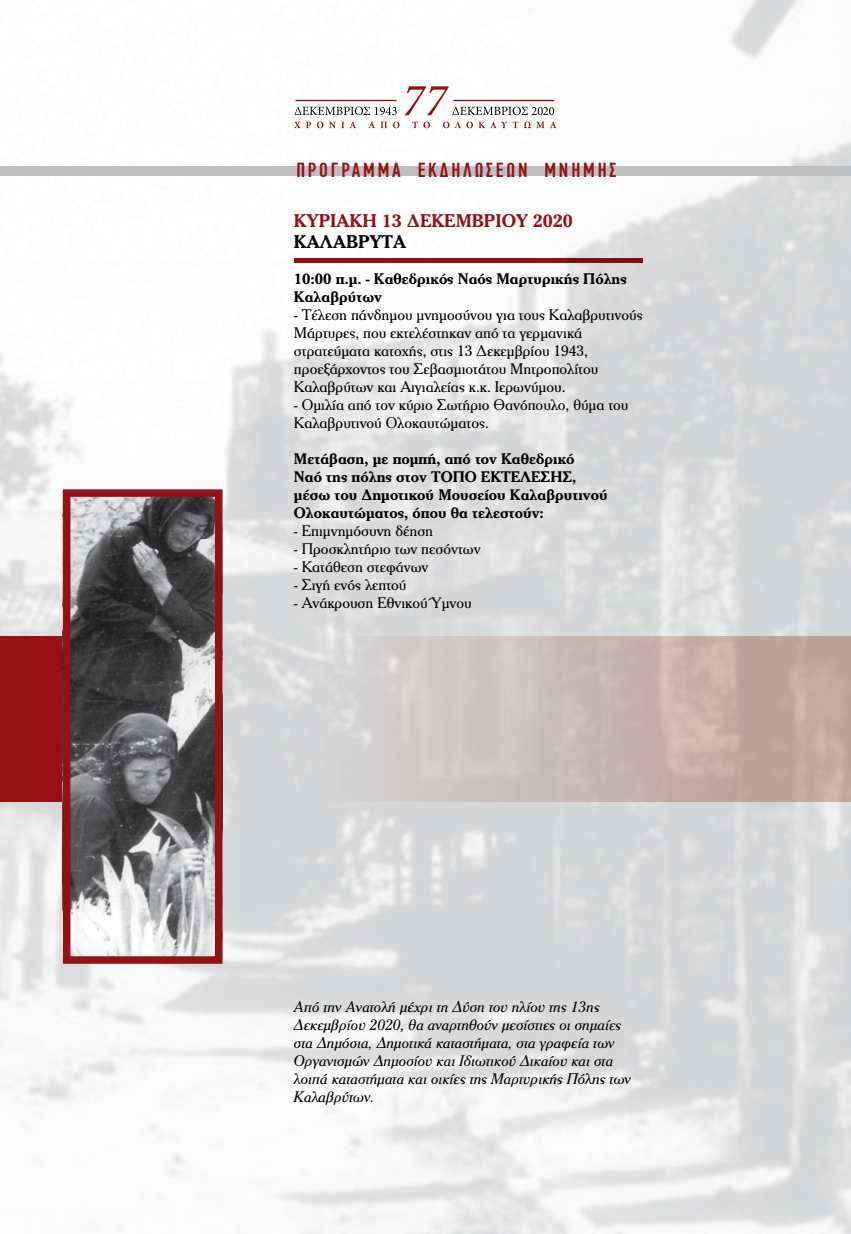
<style>
.page{position:relative;width:851px;height:1234px;background:#fff}
.page>*{position:absolute;margin:0;border:0;box-sizing:border-box;transform-origin:0 0}
.t1{font:500 20.4px "PF Din Text Comp Pro";letter-spacing:.14em;color:#941215}
.t2{font:700 18px "PF Cheltenham";color:#941215}
.t3{font:700 18px "PF Cheltenham";color:#000}
.t4{font:15px/18px "PF Cheltenham";color:#000}
.t5{font:italic 15px/18px "PF Cheltenham";color:#000}
.t6{font:700 15px/18px "PF Cheltenham";color:#000}
</style>
<div class="page">
<img style="left:0;top:0;width:850px;height:1233px">
<div style="left:0;top:636px;width:66px;height:165px;background:#941215"></div>
<svg style="left:222px;top:636px;width:628px;height:165px;background:#cbbeba"></svg>
<hr style="left:850px;top:636px;width:1px;height:165px;background:#941215">
<svg style="left:294px;top:258px;width:348px;height:4px"></svg>
<div style="left:0;top:166px;width:850px;height:10px;background:#bcbec0"></div>
<svg style="left:294px;top:121px;width:262px;height:7px"></svg>
<svg style="left:294px;top:107px;width:103px;height:8px"></svg>
<hr style="left:295px;top:100px;width:101px;height:1px;background:#941215">
<svg style="left:405px;top:86px;width:149px;height:29px"></svg>
<img style="left:72px;top:498px;width:141px;height:456px">
<div style="left:63px;top:489px;width:159px;height:474px;border:8px solid #941215"></div>
<h1 class="t1" style="left:296px;top:162px;width:321px">ΠΡΟΓΡΑΜΜΑ ΕΚΔΗΛΩΣΕΩΝ ΜΝΗΜΗΣ</h1>
<p class="t2" style="left:294px;top:210px;width:280px">ΚΥΡΙΑΚΗ 13 ∆ΕΚΕΜΒΡΙΟΥ 2020</p>
<p class="t3" style="left:294px;top:231px;width:114px">ΚΑΛΑΒΡΥΤΑ</p>
<p class="t6" style="left:294px;top:269px;width:334px">10:00 π.µ. - Καθεδρικός Ναός Μαρτυρικής Πόλης<br>Καλαβρύτων</p>
<p class="t4" style="left:294px;top:305px;width:350px">- Τέλεση πάνδηµου µνηµοσύνου για τους Καλαβρυτινούς Μάρτυρες, που εκτελέστηκαν από τα γερµανικά στρατεύµατα κατοχής, στις 13 ∆εκεµβρίου 1943, προεξάρχοντος του Σεβασµιοτάτου Μητροπολίτου Καλαβρύτων και Αιγιαλείας κ.κ. Ιερωνύµου.</p>
<p class="t4" style="left:294px;top:395px;width:336px">- Οµιλία από τον κύριο Σωτήριο Θανόπουλο, θύµα του<br>Καλαβρυτινού Ολοκαυτώµατος.</p>
<p class="t6" style="left:294px;top:449px;width:315px">Μετάβαση, µε ποµπή, από τον Καθεδρικό<br>Ναό της πόλης στον ΤΟΠΟ ΕΚΤΕΛΕΣΗΣ, µέσω του ∆ηµοτικού Μουσείου Καλαβρυτινού Ολοκαυτώµατος, όπου θα τελεστούν:</p>
<p class="t4" style="left:294px;top:521px;width:141px">- Επιµνηµόσυνη δέηση</p>
<p class="t4" style="left:294px;top:539px;width:188px">- Προσκλητήριο των πεσόντων</p>
<p class="t4" style="left:294px;top:557px;width:136px">- Κατάθεση στεφάνων</p>
<p class="t4" style="left:294px;top:575px;width:114px">- Σιγή ενός λεπτού</p>
<p class="t4" style="left:294px;top:593px;width:179px">- Ανάκρουση Εθνικού Ύµνου</p>
<p class="t5" style="left:294px;top:996px;width:338px">Από την Ανατολή µέχρι τη ∆ύση του ηλίου της 13ης ∆εκεµβρίου 2020, θα αναρτηθούν µεσίστιες οι σηµαίες στα ∆ηµόσια, ∆ηµοτικά καταστήµατα, στα γραφεία των Οργανισµών ∆ηµοσίου και Ιδιωτικού ∆ικαίου και στα λοιπά καταστήµατα και οικίες της Mαρτυρικής Πόλης των Καλαβρύτων.</p>
</div>
